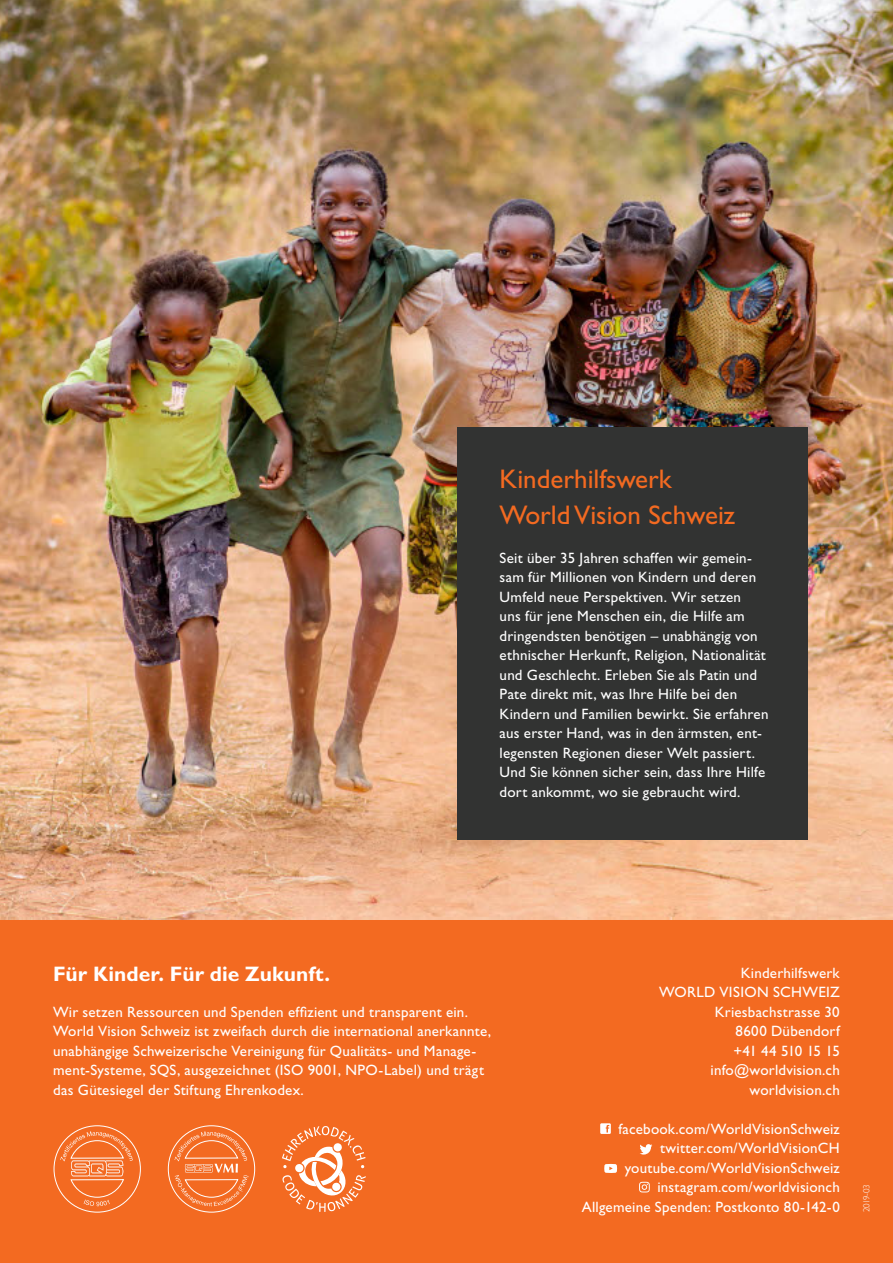
<style>
.page{position:relative;width:893px;height:1263px;background:#fff}
.page>*{position:absolute;margin:0;border:0;box-sizing:border-box;transform-origin:0 0}
._03_Titel_Box{font:27px/36px "Gill Sans Std";color:#f36a21}
._05_Abbinder_Claim{font:700 21px "Gill Sans Std";color:#fff}
._03_Fliesstext_negat{font:15px/19.5px "Gill Sans Std";letter-spacing:.015em;color:#fff}
._05_Abbinder_links{font:15px/19.5px "Gill Sans Std";letter-spacing:.015em;color:#fff}
._05_Abbinder_rechts{font:15px "Gill Sans Std";letter-spacing:.015em;color:#fff}
._05_Text_Footer_link{font:15px "Gill Sans Std";letter-spacing:.015em;color:#fff}
._05_Abbinder_rechts-2{font:15px "Gill Sans Std";letter-spacing:-.04em;color:#fff}
.Lauftext{font:300 9px "Gill Sans Std";letter-spacing:-.045em;color:#fff}
</style>
<div class="page">
<img style="left:0;top:0;width:893px;height:920px">
<div style="left:0;top:920px;width:893px;height:343px;background:#f36a21"></div>
<div style="left:457px;top:427px;width:351px;height:412px;background:#323332"></div>
<svg style="left:600px;top:1123px;width:11px;height:11px"></svg>
<svg style="left:640px;top:1144px;width:12px;height:10px"></svg>
<svg style="left:604px;top:1164px;width:13px;height:9px"></svg>
<svg style="left:639px;top:1182px;width:11px;height:10px"></svg>
<svg style="left:60px;top:1131px;width:73px;height:75px"></svg>
<svg style="left:175px;top:1131px;width:74px;height:75px"></svg>
<svg style="left:282px;top:1126px;width:84px;height:86px"></svg>
<p class="_03_Titel_Box" style="left:500px;top:461px;width:237px">Kinderhilfswerk<br>World Vision Schweiz</p>
<p class="_03_Fliesstext_negat" style="left:500px;top:548px;width:270px">Seit über 35 Jahren schaffen wir gemein&shy;sam für Millionen von Kindern und deren Umfeld neue Perspektiven. Wir setzen<br>uns für jene Menschen ein, die Hilfe am dringendsten benötigen – unabhängig von ethnischer Herkunft, Religion, Nationalität und Geschlecht. Erleben Sie als Patin und Pate direkt mit, was Ihre Hilfe bei den Kindern und Familien bewirkt. Sie erfahren aus erster Hand, was in den ärmsten, ent&shy;legensten Regionen dieser Welt passiert.<br>Und Sie können sicher sein, dass Ihre Hilfe dort ankommt, wo sie gebraucht wird.</p>
<p class="_05_Abbinder_Claim" style="left:53px;top:961px;width:278px">Für Kinder. Für die Zukunft.</p>
<p class="_05_Abbinder_links" style="left:53px;top:1002px;width:439px">Wir setzen Ressourcen und Spenden effizient und transparent ein.<br>World Vision Schweiz ist zweifach durch die international anerkannte, unabhängige Schweizerische Vereinigung für Qualitäts- und Manage&shy;ment-Systeme, SQS, ausgezeichnet (ISO 9001, NPO-Label) und trägt das Gütesiegel der Stiftung Ehrenkodex.</p>
<p class="_05_Abbinder_rechts" style="left:741px;top:964px;width:100px">Kinderhilfswerk</p>
<p class="_05_Abbinder_rechts" style="left:659px;top:984px;width:182px">WORLD VISION SCHWEIZ</p>
<p class="_05_Abbinder_rechts" style="left:715px;top:1003px;width:127px">Kriesbachstrasse 30</p>
<p class="_05_Abbinder_rechts" style="left:735px;top:1023px;width:106px">8600 Dübendorf</p>
<p class="_05_Abbinder_rechts-2" style="left:733px;top:1042px;width:108px">+41 44 510 15 15</p>
<p class="_05_Abbinder_rechts" style="left:711px;top:1062px;width:131px">info@worldvision.ch</p>
<p class="_05_Abbinder_rechts" style="left:750px;top:1081px;width:92px">worldvision.ch</p>
<p class="_05_Abbinder_rechts" style="left:618px;top:1120px;width:223px">facebook.com/WorldVisionSchweiz</p>
<p class="_05_Abbinder_rechts" style="left:660px;top:1140px;width:181px">twitter.com/WorldVisionCH</p>
<p class="_05_Text_Footer_link" style="left:625px;top:1159px;width:217px">youtube.com/WorldVisionSchweiz</p>
<p class="_05_Text_Footer_link" style="left:657px;top:1179px;width:184px">instagram.com/worldvisionch</p>
<p class="_05_Abbinder_rechts" style="left:582px;top:1198px;width:259px">Allgemeine Spenden: Postkonto 80-142-0</p>
<p class="Lauftext" style="left:861px;top:1212px;width:29px;rotate:-90deg">2019-03</p>
</div>
